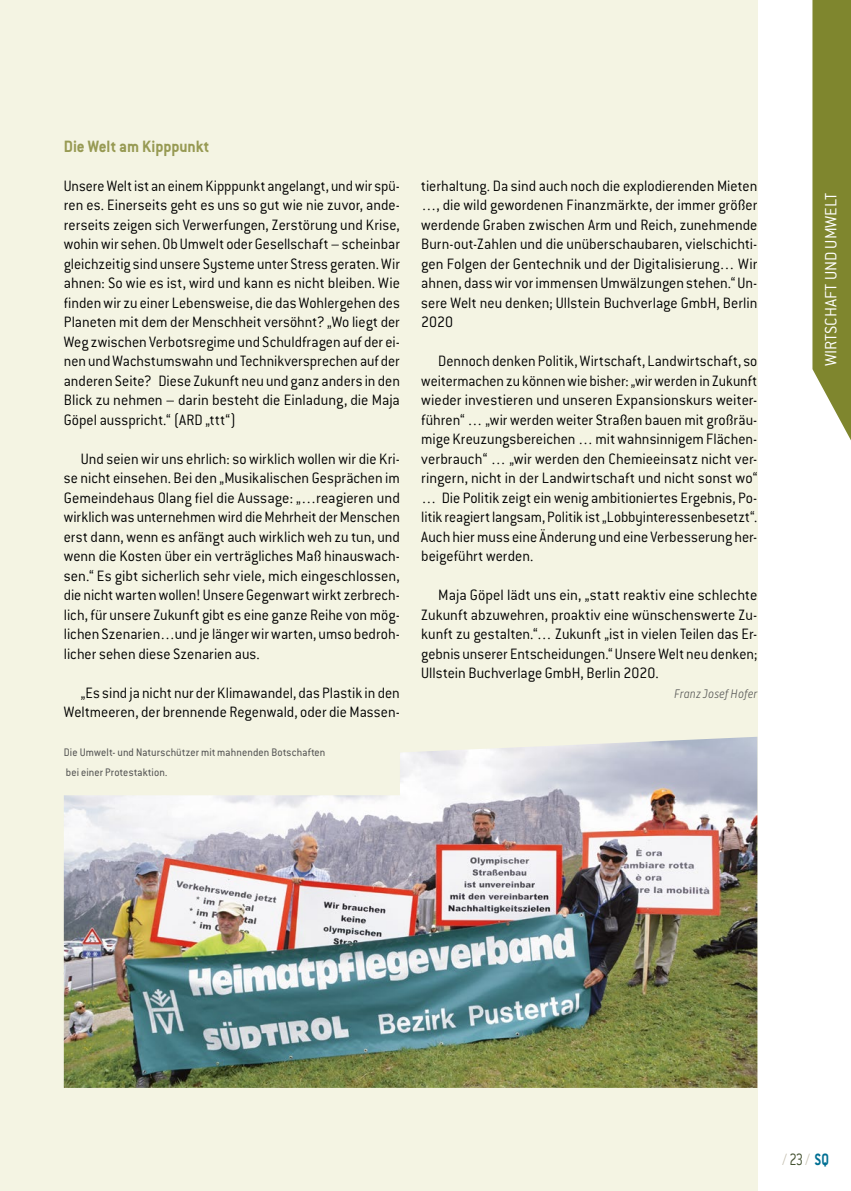
<style>
.page{position:relative;width:851px;height:1191px;background:#fff}
.page>*{position:absolute;margin:0;border:0;box-sizing:border-box;transform-origin:0 0}
.Rubrik_vertikal{font:300 18px "Conduit ITC Pro";color:#fff}
.Zwischentitel_grün{font:700 18px "Conduit ITC Pro";letter-spacing:-.005em;color:#979a53;scale:.95 1}
.t1{font:300 18px "Conduit ITC Pro";color:#c6c1b2;scale:.8 1}
.Fliesstext_2019_mit{font:300 16.5px/19.5px "Conduit ITC Pro";color:#000;text-align:justify;scale:.95 1}
.Fliesstext_2019_ohne{font:300 16.5px/19.5px "Conduit ITC Pro";color:#000;text-align:justify;scale:.93 1}
.Fliesstext_2019_mit-2{font:300 16.5px/19.5px "Conduit ITC Pro";color:#000;text-align:justify;scale:.94 1}
.Fliesstext_2019_mit-3{font:300 16.5px/19.5px "Conduit ITC Pro";color:#000;text-align:justify}
.Didaskalie_2019{font:12px "Conduit ITC Pro";letter-spacing:.02em;color:#575756;scale:.95 1}
.Autor{font:italic 300 11.7px "Puffin Display Soft";letter-spacing:.015em;color:#575756;scale:.95 1}
.s1{color:#445231}
.s2{font-weight:700;color:#006f93}
</style>
<div class="page">
<div style="left:0;top:0;width:757px;height:1191px;background:#f4f4e3"></div>
<svg style="left:812px;top:0;width:38px;height:439px;background:#8c9243"></svg>
<img style="left:64px;top:737px;width:693px;height:350px">
<p class="Zwischentitel_grün" style="left:64px;top:135px;width:155px">Die Welt am Kipppunkt</p>
<p class="Fliesstext_2019_ohne" style="left:64px;top:176px;width:363px">Unsere Welt ist an einem Kipppunkt angelangt, und wir spü&shy;ren es. Einerseits geht es uns so gut wie nie zuvor, ande&shy;rerseits zeigen sich Verwerfungen, Zerstörung und Krise, wohin wir sehen. Ob Umwelt oder Gesellschaft – scheinbar gleichzeitig sind unsere Systeme unter Stress geraten. Wir ahnen: So wie es ist, wird und kann es nicht bleiben. Wie finden wir zu einer Lebensweise, die das Wohlergehen des Planeten mit dem der Menschheit versöhnt? „Wo liegt der Weg zwischen Verbotsregime und Schuldfragen auf der ei&shy;nen und Wachstumswahn und Technikversprechen auf der anderen Seite? Diese Zukunft neu und ganz anders in den Blick zu nehmen – darin besteht die Einladung, die Maja Göpel ausspricht.“ (ARD „ttt“)</p>
<p class="Fliesstext_2019_mit" style="left:64px;top:449px;width:355px;text-indent:17px">Und seien wir uns ehrlich: so wirklich wollen wir die Kri&shy;se nicht einsehen. Bei den „Musikalischen Gesprächen im Gemeindehaus Olang fiel die Aussage: „…reagieren und wirklich was unternehmen wird die Mehrheit der Menschen erst dann, wenn es anfängt auch wirklich weh zu tun, und wenn die Kosten über ein verträgliches Maß hinauswach&shy;sen.“ Es gibt sicherlich sehr viele, mich eingeschlossen, die nicht warten wollen! Unsere Gegenwart wirkt zerbrech&shy;lich, für unsere Zukunft gibt es eine ganze Reihe von mög&shy;lichen Szenarien…und je länger wir warten, umso bedroh&shy;licher sehen diese Szenarien aus.</p>
<p class="Fliesstext_2019_mit" style="left:64px;top:683px;width:355px;text-align:right">„Es sind ja nicht nur der Klimawandel, das Plastik in den<br>Weltmeeren, der brennende Regenwald, oder die Massen-</p>
<p class="Didaskalie_2019" style="left:64px;top:746px;width:277px">Die Umwelt- und Naturschützer mit mahnenden Botschaften</p>
<p class="Didaskalie_2019" style="left:66px;top:765px;width:108px">bei einer Protestaktion.</p>
<p class="Fliesstext_2019_mit" style="left:421px;top:176px;width:355px">tierhaltung. Da sind auch noch die explodierenden Mieten …, die wild gewordenen Finanzmärkte, der immer größer werdende Graben zwischen Arm und Reich, zunehmende Burn-out-Zahlen und die unüberschaubaren, vielschichti&shy;gen Folgen der Gentechnik und der Digitalisierung… Wir ahnen, dass wir vor immensen Umwälzungen stehen.“ Un&shy;sere Welt neu denken; Ullstein Buchverlage GmbH, Berlin 2020</p>
<p class="Fliesstext_2019_mit-2" style="left:421px;top:351px;width:359px;text-indent:17px">Dennoch denken Politik, Wirtschaft, Landwirtschaft, so weitermachen zu können wie bisher: „wir werden in Zukunft wieder investieren und unseren Expansionskurs weiter&shy;führen“ … „wir werden weiter Straßen bauen mit großräu&shy;mige Kreuzungsbereichen … mit wahnsinnigem Flächen&shy;verbrauch“ … „wir werden den Chemieeinsatz nicht ver&shy;ringern, nicht in der Landwirtschaft und nicht sonst wo“ … Die Politik zeigt ein wenig ambitioniertes Ergebnis, Po&shy;litik reagiert langsam, Politik ist „Lobbyinteressenbesetzt“.<br>Auch hier muss eine Änderung und eine Verbesserung her&shy;beigeführt werden.</p>
<p class="Fliesstext_2019_mit-3" style="left:421px;top:585px;width:337px;text-indent:17px">Maja Göpel lädt uns ein, „statt reaktiv eine schlechte Zukunft abzuwehren, proaktiv eine wünschenswerte Zu&shy;kunft zu gestalten.“… Zukunft „ist in vielen Teilen das Er&shy;gebnis unserer Entscheidungen.“ Unsere Welt neu denken; Ullstein Buchverlage GmbH, Berlin 2020.</p>
<p class="Autor" style="left:674px;top:687px;width:89px">Franz Josef Hofer</p>
<p class="Rubrik_vertikal" style="left:820px;top:366px;width:174px;rotate:-90deg">WIRTSCHAFT UND UMWELT</p>
<p class="t1" style="left:782px;top:1149px;width:60px">/ <span class="s1">23</span> / <span class="s2">SQ</span></p>
</div>
